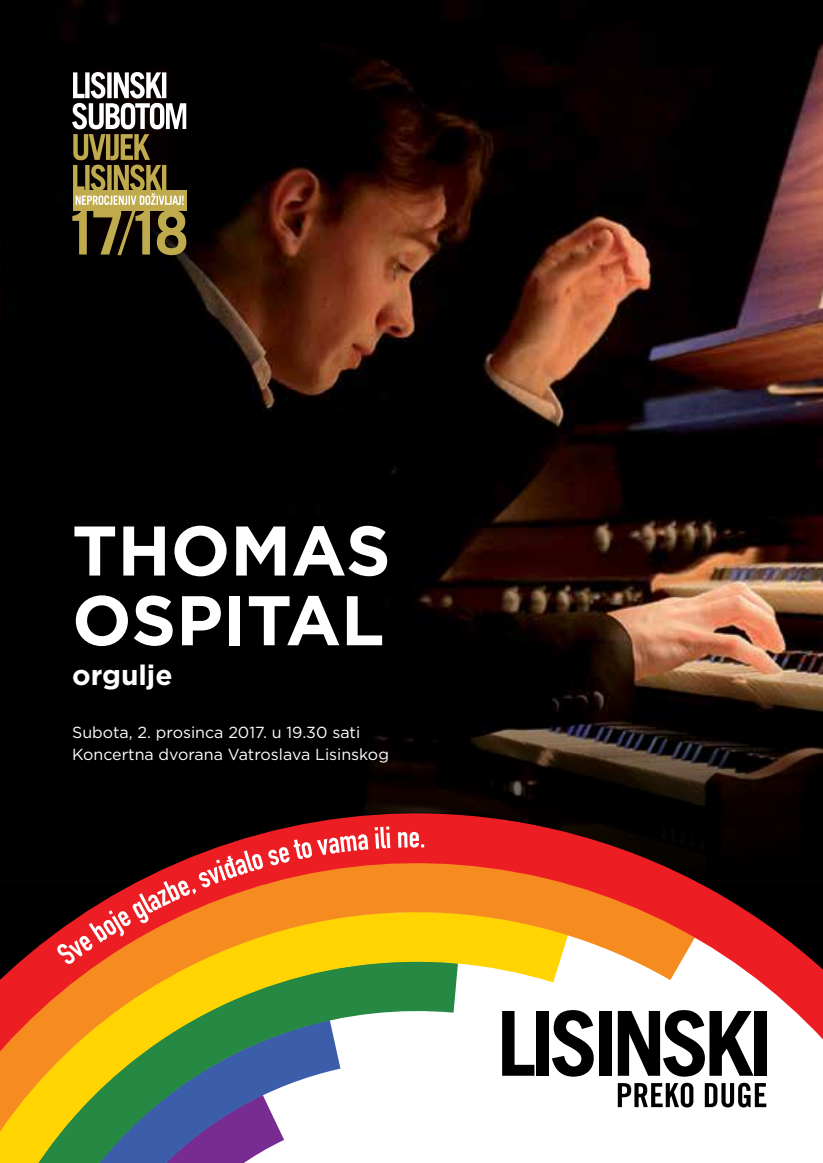
<style>
.page{position:relative;width:823px;height:1163px;background:#fff}
.page>*{position:absolute;margin:0;border:0;box-sizing:border-box;transform-origin:0 0}
.t1{font:700 70px/69.6px "Gotham";color:#fff}
.t2{font:700 28px "Gotham";color:#fff}
.t3{font:16px/21.6px "Gotham";color:#fff}
</style>
<div class="page">
<img style="left:0;top:0;width:822px;height:660px">
<svg style="left:0;top:660px;width:822px;height:145px;background:#100b08"></svg>
<svg style="left:0;top:805px;width:822px;height:357px"></svg>
<svg style="left:57px;top:834px;width:311px;height:129px;background:#c15d25"></svg>
<svg style="left:374px;top:826px;width:16px;height:22px"></svg>
<svg style="left:398px;top:831px;width:26px;height:16px"></svg>
<svg style="left:72px;top:72px;width:114px;height:183px;background:#6b6345"></svg>
<h1 class="t1" style="left:72px;top:515px;width:320px">THOMAS<br>OSPITAL</h1>
<h2 class="t2" style="left:72px;top:656px;width:102px">orgulje</h2>
<p class="t3" style="left:72px;top:721px;width:318px">Subota, 2. prosinca 2017. u 19.30 sati<br>Koncertna dvorana Vatroslava Lisinskog</p>
</div>
